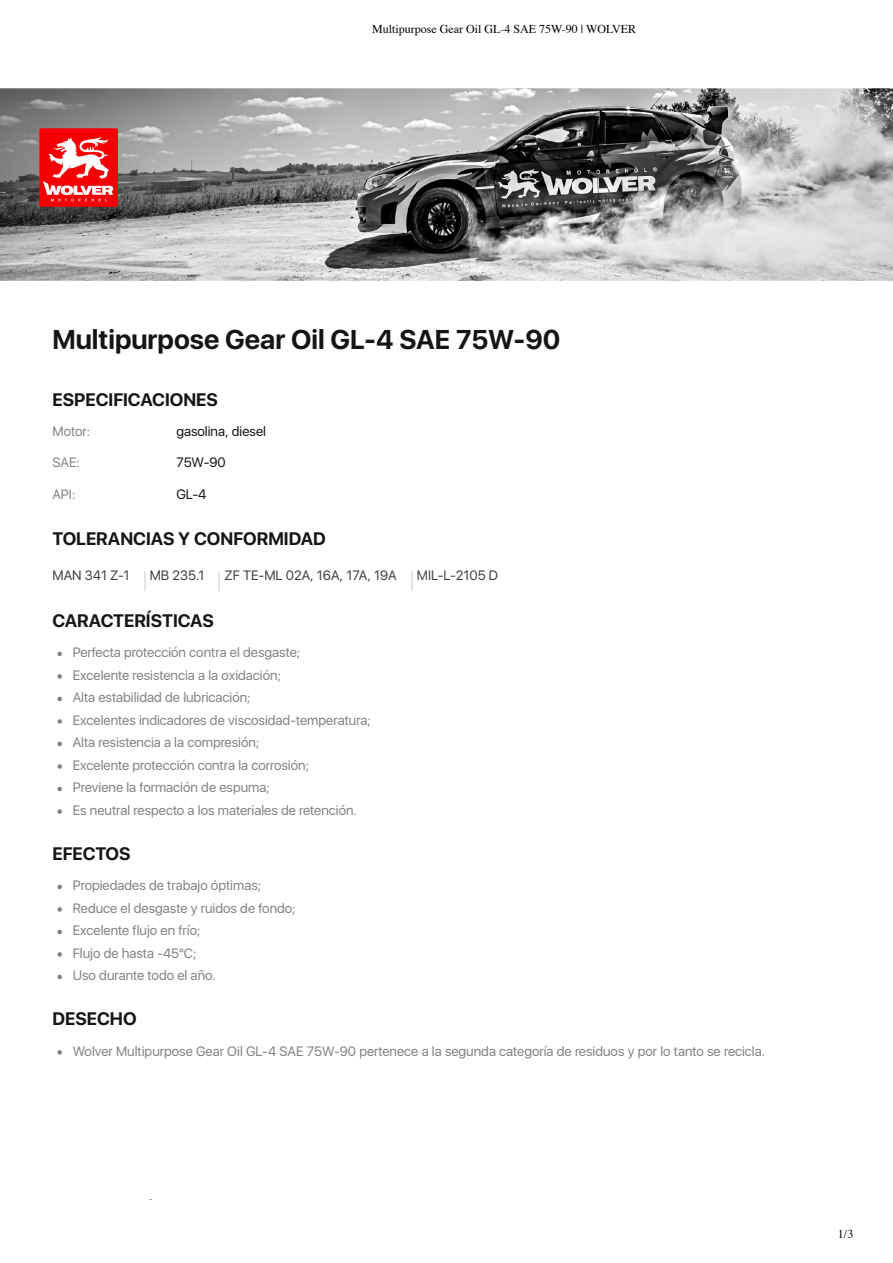
<style>
.page{position:relative;width:893px;height:1263px;background:#fff}
.page>*{position:absolute;margin:0;border:0;box-sizing:border-box;transform-origin:0 0}
.t1{font:700 27px "SFUI Display";color:#151515}
.t2{font:700 18px "SFUI Display";color:#151515}
.t3{font:13.5px/22.5px "SFUI Display";color:#828282}
.t4{font:13.5px "SFUI Display";color:#404040}
.t5{font:13.5px "SFUI Display";color:#151515}
.t6{font:12px "Times";color:#000}
</style>
<div class="page">
<img style="left:0;top:89px;width:892px;height:191px">
<div style="left:39px;top:128px;width:79px;height:79px;background:#f40004;border-radius:2px"></div>
<svg style="left:43px;top:137px;width:70px;height:64px"></svg>
<svg style="left:144px;top:572px;width:1px;height:19px"></svg>
<svg style="left:218px;top:572px;width:1px;height:19px"></svg>
<svg style="left:411px;top:572px;width:1px;height:19px"></svg>
<svg style="left:57px;top:652px;width:5px;height:4px"></svg>
<svg style="left:57px;top:674px;width:5px;height:5px"></svg>
<svg style="left:57px;top:697px;width:5px;height:4px"></svg>
<svg style="left:57px;top:719px;width:5px;height:5px"></svg>
<svg style="left:57px;top:742px;width:5px;height:4px"></svg>
<svg style="left:57px;top:764px;width:5px;height:5px"></svg>
<svg style="left:57px;top:787px;width:5px;height:4px"></svg>
<svg style="left:57px;top:809px;width:5px;height:5px"></svg>
<svg style="left:57px;top:885px;width:5px;height:4px"></svg>
<svg style="left:57px;top:907px;width:5px;height:5px"></svg>
<svg style="left:57px;top:930px;width:5px;height:4px"></svg>
<svg style="left:57px;top:952px;width:5px;height:5px"></svg>
<svg style="left:57px;top:975px;width:5px;height:4px"></svg>
<svg style="left:57px;top:1050px;width:5px;height:5px"></svg>
<p class="t6" style="left:372px;top:18px;width:266px">Multipurpose Gear Oil GL-4 SAE 75W-90 | WOLVER</p>
<h1 class="t1" style="left:52px;top:320px;width:509px">Multipurpose Gear Oil GL-4 SAE 75W-90</h1>
<h2 class="t2" style="left:52px;top:387px;width:167px">ESPECIFICACIONES</h2>
<p class="t3" style="left:52px;top:420px;width:39px">Motor:</p>
<p class="t5" style="left:176px;top:422px;width:91px">gasolina, diesel</p>
<p class="t3" style="left:52px;top:452px;width:29px">SAE:</p>
<p class="t5" style="left:176px;top:453px;width:51px">75W-90</p>
<p class="t3" style="left:52px;top:483px;width:24px">API:</p>
<p class="t5" style="left:176px;top:485px;width:32px">GL-4</p>
<h2 class="t2" style="left:52px;top:526px;width:275px">TOLERANCIAS Y CONFORMIDAD</h2>
<p class="t4" style="left:52px;top:566px;width:79px">MAN 341 Z-1</p>
<p class="t4" style="left:150px;top:566px;width:56px">MB 235.1</p>
<p class="t4" style="left:224px;top:566px;width:174px">ZF TE-ML 02A, 16A, 17A, 19A</p>
<p class="t4" style="left:417px;top:566px;width:83px">MIL-L-2105 D</p>
<h2 class="t2" style="left:52px;top:608px;width:163px">CARACTERÍSTICAS</h2>
<p class="t3" style="left:73px;top:642px;width:300px">Perfecta protección contra el desgaste;<br>Excelente resistencia a la oxidación;<br>Alta estabilidad de lubricación;<br>Excelentes indicadores de viscosidad-temperatura; Alta resistencia a la compresión;<br>Excelente protección contra la corrosión;<br>Previene la formación de espuma;<br>Es neutral respecto a los materiales de retención.</p>
<h2 class="t2" style="left:52px;top:841px;width:80px">EFECTOS</h2>
<p class="t3" style="left:73px;top:875px;width:224px">Propiedades de trabajo óptimas;<br>Reduce el desgaste y ruidos de fondo;<br>Excelente flujo en frío;<br>Flujo de hasta -45°C;<br>Uso durante todo el año.</p>
<h2 class="t2" style="left:52px;top:1006px;width:86px">DESECHO</h2>
<p class="t3" style="left:73px;top:1040px;width:694px">Wolver Multipurpose Gear Oil GL-4 SAE 75W-90 pertenece a la segunda categoría de residuos y por lo tanto se recicla.</p>
<p class="t6" style="left:837px;top:1222px;width:17px">1/3</p>
</div>
